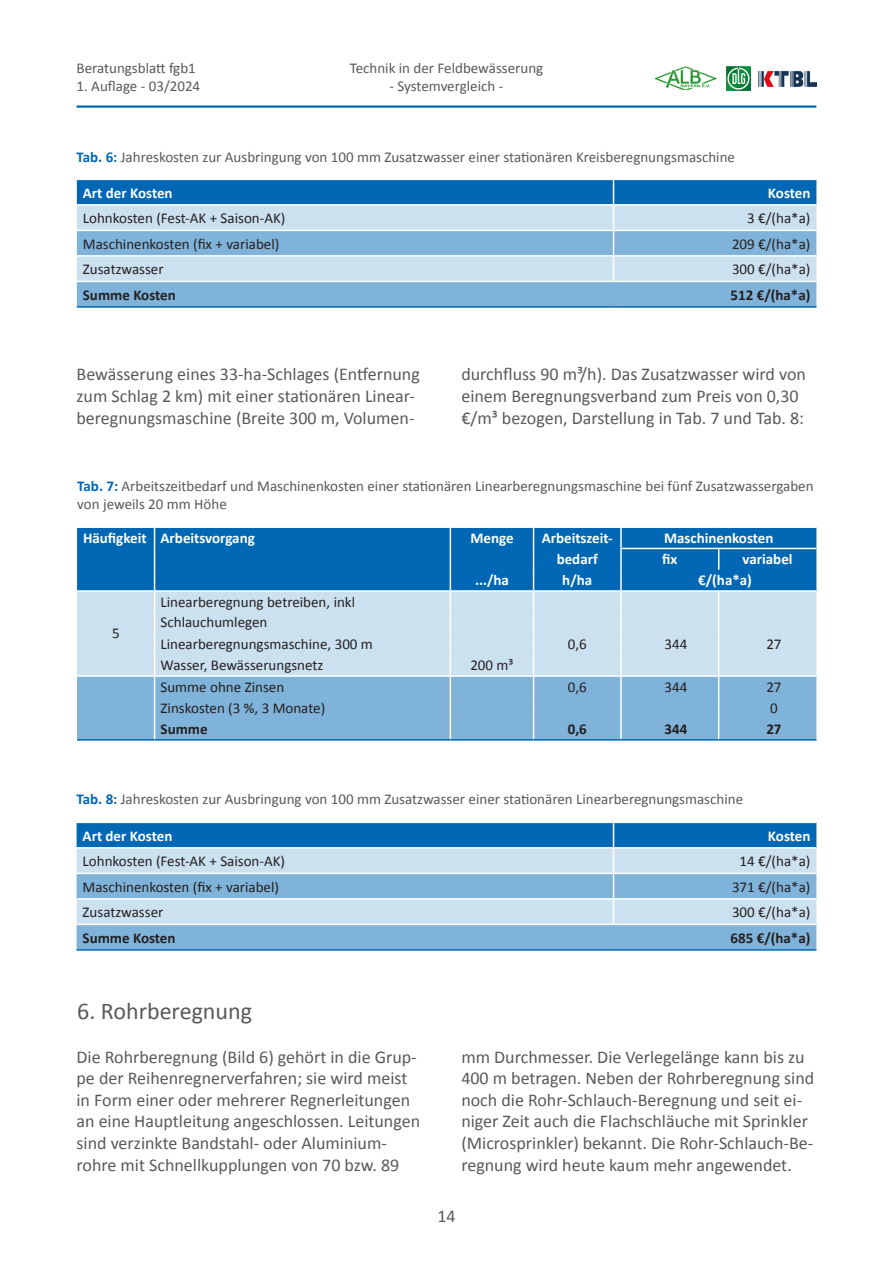
<style>
.page{position:relative;width:893px;height:1263px;background:#fff}
.page>*{position:absolute;margin:0;border:0;box-sizing:border-box;transform-origin:0 0}
.Textseite_Überschrift{font:24px "Calibri";color:#595959}
.Textseite_Text{font:18px/21.6px "Calibri";color:#595959}
.t1{font:15px/18px "Calibri";color:#595959}
.t2{font:15px "Calibri";color:#231f20}
.t3{font:700 15px "Calibri";color:#fff}
.t4{font:700 15px "Calibri";color:#231f20}
.s1{font-weight:700;color:#0067b4}
</style>
<div class="page">
<hr style="left:77px;top:105px;width:739px;height:3px;background:#0067b4">
<img style="left:655px;top:66px;width:62px;height:24px">
<img style="left:727px;top:66px;width:24px;height:25px">
<img style="left:758px;top:70px;width:58px;height:17px">
<div style="left:77px;top:282px;width:739px;height:24px;background:#80b3da"></div>
<svg style="left:77px;top:179px;width:739px;height:102px;background:#8dbbdd"></svg>
<hr style="left:77px;top:306px;width:536px;height:2px;background:#0067b4">
<hr style="left:613px;top:306px;width:203px;height:2px;background:#0067b4">
<div style="left:77px;top:528px;width:739px;height:62px;background:#0067b4"></div>
<div style="left:77px;top:592px;width:739px;height:83px;background:#cce1f0"></div>
<div style="left:77px;top:677px;width:739px;height:62px;background:#80b3da"></div>
<hr style="left:620px;top:528px;width:2px;height:20px;background:#fff">
<hr style="left:620px;top:549px;width:2px;height:21px;background:#fff">
<svg style="left:718px;top:549px;width:1px;height:21px"></svg>
<hr style="left:620px;top:570px;width:2px;height:20px;background:#fff">
<hr style="left:620px;top:548px;width:99px;height:1px;background:#fff">
<hr style="left:719px;top:548px;width:97px;height:1px;background:#fff">
<svg style="left:154px;top:528px;width:1px;height:211px"></svg>
<svg style="left:450px;top:528px;width:1px;height:211px"></svg>
<svg style="left:533px;top:528px;width:1px;height:211px"></svg>
<hr style="left:77px;top:675px;width:78px;height:2px;background:#fff">
<hr style="left:450px;top:675px;width:84px;height:2px;background:#fff">
<hr style="left:620px;top:592px;width:2px;height:20px;background:#fff">
<hr style="left:620px;top:612px;width:2px;height:21px;background:#fff">
<hr style="left:620px;top:633px;width:2px;height:22px;background:#fff">
<hr style="left:620px;top:655px;width:2px;height:20px;background:#fff">
<hr style="left:620px;top:677px;width:2px;height:20px;background:#fff">
<hr style="left:620px;top:697px;width:2px;height:21px;background:#fff">
<hr style="left:620px;top:718px;width:2px;height:21px;background:#fff">
<svg style="left:718px;top:592px;width:1px;height:147px"></svg>
<hr style="left:77px;top:739px;width:78px;height:1px;background:#0067b4">
<hr style="left:155px;top:739px;width:295px;height:1px;background:#0067b4">
<hr style="left:450px;top:739px;width:84px;height:1px;background:#0067b4">
<hr style="left:534px;top:739px;width:87px;height:1px;background:#0067b4">
<hr style="left:621px;top:739px;width:98px;height:1px;background:#0067b4">
<hr style="left:719px;top:739px;width:97px;height:1px;background:#0067b4">
<div style="left:77px;top:925px;width:739px;height:24px;background:#80b3da"></div>
<svg style="left:77px;top:822px;width:739px;height:102px;background:#8dbbdd"></svg>
<hr style="left:77px;top:949px;width:536px;height:2px;background:#0067b4">
<hr style="left:613px;top:949px;width:203px;height:2px;background:#0067b4">
<p class="t1" style="left:77px;top:59px;width:121px">Beratungsblatt fgb1</p>
<p class="t1" style="left:77px;top:77px;width:125px">1. Auflage - 03/2024</p>
<p class="t1" style="left:350px;top:59px;width:195px">Technik in der Feldbewässerung</p>
<p class="t1" style="left:390px;top:77px;width:115px">- Systemvergleich -</p>
<p class="t1" style="left:77px;top:147px;width:660px"><span class="s1">Tab. 6:</span> Jahreskosten zur Ausbringung von 100 mm Zusatzwasser einer stationären Kreisberegnungsmaschine</p>
<p class="t3" style="left:83px;top:182px;width:91px">Art der Kosten</p>
<p class="t3" style="left:768px;top:182px;width:44px">Kosten</p>
<p class="t2" style="left:83px;top:209px;width:204px">Lohnkosten (Fest-AK + Saison-AK)</p>
<p class="t2" style="left:747px;top:209px;width:65px">3 €/(ha*a)</p>
<p class="t2" style="left:83px;top:234px;width:198px">Maschinenkosten (fix + variabel)</p>
<p class="t2" style="left:732px;top:234px;width:80px">209 €/(ha*a)</p>
<p class="t2" style="left:83px;top:260px;width:82px">Zusatzwasser</p>
<p class="t2" style="left:732px;top:260px;width:80px">300 €/(ha*a)</p>
<p class="t4" style="left:83px;top:284px;width:94px">Summe Kosten</p>
<p class="t4" style="left:730px;top:284px;width:81px">512 €/(ha*a)</p>
<p class="Textseite_Text" style="left:77px;top:363px;width:345px">Bewässerung eines 33-ha-Schlages (Entfernung zum Schlag 2 km) mit einer stationären Linear&shy;beregnungsmaschine (Breite 300 m, Volumen-</p>
<p class="Textseite_Text" style="left:461px;top:363px;width:346px">durchfluss 90 m³/h). Das Zusatzwasser wird von einem Beregnungsverband zum Preis von 0,30 €/m³ bezogen, Darstellung in Tab. 7 und Tab. 8:</p>
<p class="t1" style="left:77px;top:476px;width:738px"><span class="s1">Tab. 7:</span> Arbeitszeitbedarf und Maschinenkosten einer stationären Linearberegnungsmaschine bei fünf Zusatzwassergaben von jeweils 20 mm Höhe</p>
<p class="t3" style="left:83px;top:527px;width:65px">Häufigkeit</p>
<p class="t3" style="left:161px;top:527px;width:96px">Arbeitsvorgang</p>
<p class="t3" style="left:470px;top:527px;width:45px">Menge</p>
<p class="t3" style="left:542px;top:527px;width:73px">Arbeitszeit-</p>
<p class="t3" style="left:664px;top:527px;width:111px">Maschinenkosten</p>
<p class="t3" style="left:557px;top:548px;width:43px">bedarf</p>
<p class="t3" style="left:662px;top:548px;width:17px">fix</p>
<p class="t3" style="left:743px;top:548px;width:52px">variabel</p>
<p class="t3" style="left:475px;top:569px;width:35px">.../ha</p>
<p class="t3" style="left:562px;top:569px;width:31px">h/ha</p>
<p class="t3" style="left:698px;top:569px;width:55px">€/(ha*a)</p>
<p class="t2" style="left:112px;top:624px;width:9px">5</p>
<p class="t2" style="left:161px;top:592px;width:196px">Linearberegnung betreiben, inkl</p>
<p class="t2" style="left:161px;top:613px;width:108px">Schlauchumlegen</p>
<p class="t2" style="left:161px;top:634px;width:214px">Linearberegnungsmaschine, 300 m</p>
<p class="t2" style="left:568px;top:634px;width:20px">0,6</p>
<p class="t2" style="left:664px;top:634px;width:24px">344</p>
<p class="t2" style="left:766px;top:634px;width:17px">27</p>
<p class="t2" style="left:161px;top:656px;width:164px">Wasser, Bewässerungsnetz</p>
<p class="t2" style="left:470px;top:656px;width:45px">200 m³</p>
<p class="t2" style="left:161px;top:677px;width:125px">Summe ohne Zinsen</p>
<p class="t2" style="left:568px;top:677px;width:20px">0,6</p>
<p class="t2" style="left:664px;top:677px;width:24px">344</p>
<p class="t2" style="left:766px;top:677px;width:17px">27</p>
<p class="t2" style="left:161px;top:698px;width:166px">Zinskosten (3 %, 3 Monate)</p>
<p class="t2" style="left:770px;top:698px;width:9px">0</p>
<p class="t4" style="left:161px;top:718px;width:49px">Summe</p>
<p class="t4" style="left:568px;top:718px;width:21px">0,6</p>
<p class="t4" style="left:664px;top:718px;width:24px">344</p>
<p class="t4" style="left:766px;top:718px;width:17px">27</p>
<p class="t1" style="left:77px;top:789px;width:668px"><span class="s1">Tab. 8:</span> Jahreskosten zur Ausbringung von 100 mm Zusatzwasser einer stationären Linearberegnungsmaschine</p>
<p class="t3" style="left:83px;top:825px;width:91px">Art der Kosten</p>
<p class="t3" style="left:768px;top:825px;width:44px">Kosten</p>
<p class="t2" style="left:83px;top:852px;width:204px">Lohnkosten (Fest-AK + Saison-AK)</p>
<p class="t2" style="left:740px;top:852px;width:72px">14 €/(ha*a)</p>
<p class="t2" style="left:83px;top:877px;width:198px">Maschinenkosten (fix + variabel)</p>
<p class="t2" style="left:732px;top:877px;width:80px">371 €/(ha*a)</p>
<p class="t2" style="left:83px;top:903px;width:82px">Zusatzwasser</p>
<p class="t2" style="left:732px;top:903px;width:80px">300 €/(ha*a)</p>
<p class="t4" style="left:83px;top:927px;width:94px">Summe Kosten</p>
<p class="t4" style="left:730px;top:927px;width:81px">685 €/(ha*a)</p>
<p class="Textseite_Überschrift" style="left:77px;top:996px;width:176px">6. Rohrberegnung</p>
<p class="Textseite_Text" style="left:77px;top:1045px;width:345px">Die Rohrberegnung (Bild 6) gehört in die Grup&shy;pe der Reihenregnerverfahren; sie wird meist in Form einer oder mehrerer Regnerleitungen an eine Hauptleitung angeschlossen. Leitungen sind verzinkte Bandstahl- oder Aluminium&shy;rohre mit Schnellkupplungen von 70 bzw. 89</p>
<p class="Textseite_Text" style="left:461px;top:1045px;width:354px">mm Durchmesser. Die Verlegelänge kann bis zu<br>400 m betragen. Neben der Rohrberegnung sind</p>
<p class="Textseite_Text" style="left:461px;top:1088px;width:354px">noch die Rohr-Schlauch-Beregnung und seit ei&shy;niger Zeit auch die Flachschläuche mit Sprinkler (Microsprinkler) bekannt. Die Rohr-Schlauch-Be&shy;regnung wird heute kaum mehr angewendet.</p>
<p class="Textseite_Text" style="left:437px;top:1205px;width:20px">14</p>
</div>
